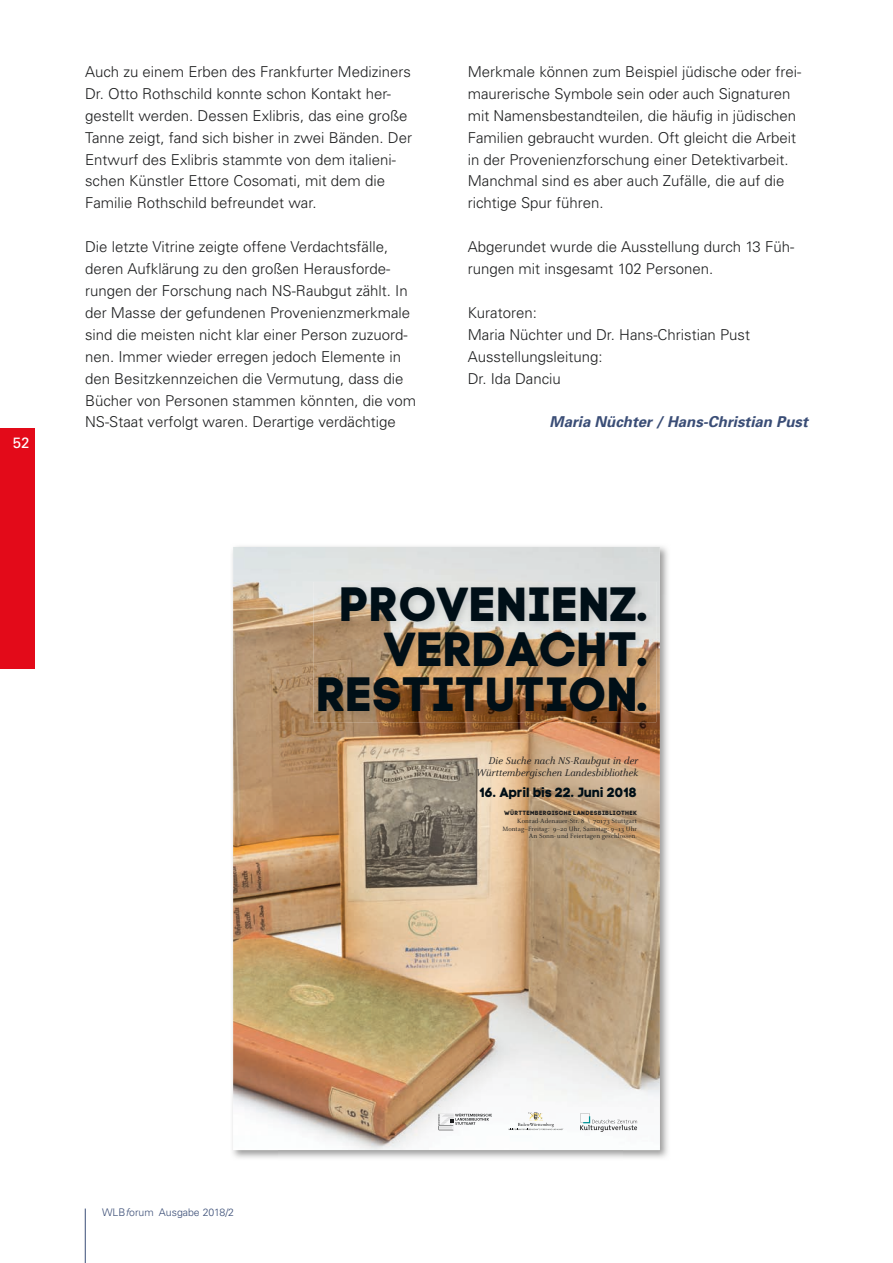
<style>
.page{position:relative;width:893px;height:1263px;background:#fff}
.page>*{position:absolute;margin:0;border:0;box-sizing:border-box;transform-origin:0 0}
.t1{font:47.7px/45.2px "Code Pro Bold LC";color:#000f17;text-align:right}
.t2{font:15px/21.9px "Univers Light 2";color:#1d1e1f}
.t3{font:italic 700 15px "Univers";color:#3a4d76}
.t4{font:15px "Univers";color:#fff}
.t5{font:13.35px "Code Pro Bold LC";color:#000f17}
.t6{font:italic 10.8px/12px "Celeste";letter-spacing:-.005em;color:#1d1e1f;text-align:right}
.t7{font:300 10.5px "Univers";color:#3a4d76}
.t8{font:6.75px/7.8px "Celeste";letter-spacing:.005em;color:#1d1e1f;text-align:right}
.t9{font:6px "Code Pro Bold LC";letter-spacing:.055em;color:#1d1e1f}
.s1{font-style:italic}
</style>
<div class="page">
<hr style="left:85px;top:1208px;width:1px;height:55px;background:#3a4d76">
<div style="left:0;top:428px;width:34px;height:240px;background:#e30a19"></div>
<img style="left:232px;top:546px;width:436px;height:48px">
<img style="left:232px;top:594px;width:46px;height:564px">
<img style="left:622px;top:594px;width:46px;height:564px">
<img style="left:233px;top:547px;width:427px;height:603px">
<img style="left:529px;top:1113px;width:15px;height:8px">
<svg style="left:509px;top:1123px;width:54px;height:8px"></svg>
<svg style="left:580px;top:1113px;width:57px;height:19px"></svg>
<img style="left:313px;top:582px;width:343px;height:140px">
<svg style="left:438px;top:1113px;width:54px;height:17px"></svg>
<p class="t4" style="left:13px;top:434px;width:18px">52</p>
<p class="t2" style="left:85px;top:60px;width:329px">Auch zu einem Erben des Frankfurter Mediziners Dr. Otto Rothschild konnte schon Kontakt her&shy;gestellt werden. Dessen Exlibris, das eine große Tanne zeigt, fand sich bisher in zwei Bänden. Der Entwurf des Exlibris stammte von dem italieni&shy;schen Künstler Ettore Cosomati, mit dem die Familie Rothschild befreundet war.</p>
<p class="t2" style="left:85px;top:235px;width:332px">Die letzte Vitrine zeigte offene Verdachtsfälle, deren Aufklärung zu den großen Herausforde&shy;rungen der Forschung nach NS-Raubgut zählt. In der Masse der gefundenen Provenienzmerkmale sind die meisten nicht klar einer Person zuzuord&shy;nen. Immer wieder erregen jedoch Elemente in den Besitzkennzeichen die Vermutung, dass die Bücher von Personen stammen könnten, die vom NS-Staat verfolgt waren. Derartige verdächtige</p>
<p class="t2" style="left:468px;top:60px;width:335px">Merkmale können zum Beispiel jüdische oder frei&shy;maurerische Symbole sein oder auch Signaturen mit Namensbestandteilen, die häufig in jüdischen Familien gebraucht wurden. Oft gleicht die Arbeit in der Provenienzforschung einer Detektivarbeit.<br>Manchmal sind es aber auch Zufälle, die auf die richtige Spur führen.</p>
<p class="t2" style="left:468px;top:235px;width:328px">Abgerundet wurde die Ausstellung durch 13 Füh&shy;rungen mit insgesamt 102 Personen.</p>
<p class="t2" style="left:468px;top:301px;width:284px">Kuratoren:<br>Maria Nüchter und Dr. Hans-Christian Pust<br>Ausstellungsleitung:<br>Dr. Ida Danciu</p>
<p class="t3" style="left:550px;top:412px;width:260px">Maria Nüchter / Hans-Christian Pust</p>
<h1 class="t1" style="left:316px;top:581px;width:335px">PROVENIENZ.<br>VERDACHT.<br>RESTITUTION.</h1>
<p class="t6" style="left:476px;top:755px;width:163px">Die Suche nach NS-Raubgut in der<br>Württembergischen Landesbibliothek</p>
<p class="t5" style="left:480px;top:784px;width:159px">16. April bis 22. Juni 2018</p>
<p class="t9" style="left:504px;top:809px;width:134px">WÜRTTEMBERGISCHE LANDESBIBLIOTHEK</p>
<p class="t8" style="left:503px;top:817px;width:136px">Konrad-Adenauer-Str. 8 \ 70173 Stuttgart<br>Montag–Freitag: 9–20 Uhr, Samstag: 9–13 Uhr<br>An Sonn- und Feiertagen geschlossen.</p>
<p class="t7" style="left:102px;top:1206px;width:134px">WLB<span class="s1">f</span>orum Ausgabe 2018/2</p>
</div>
